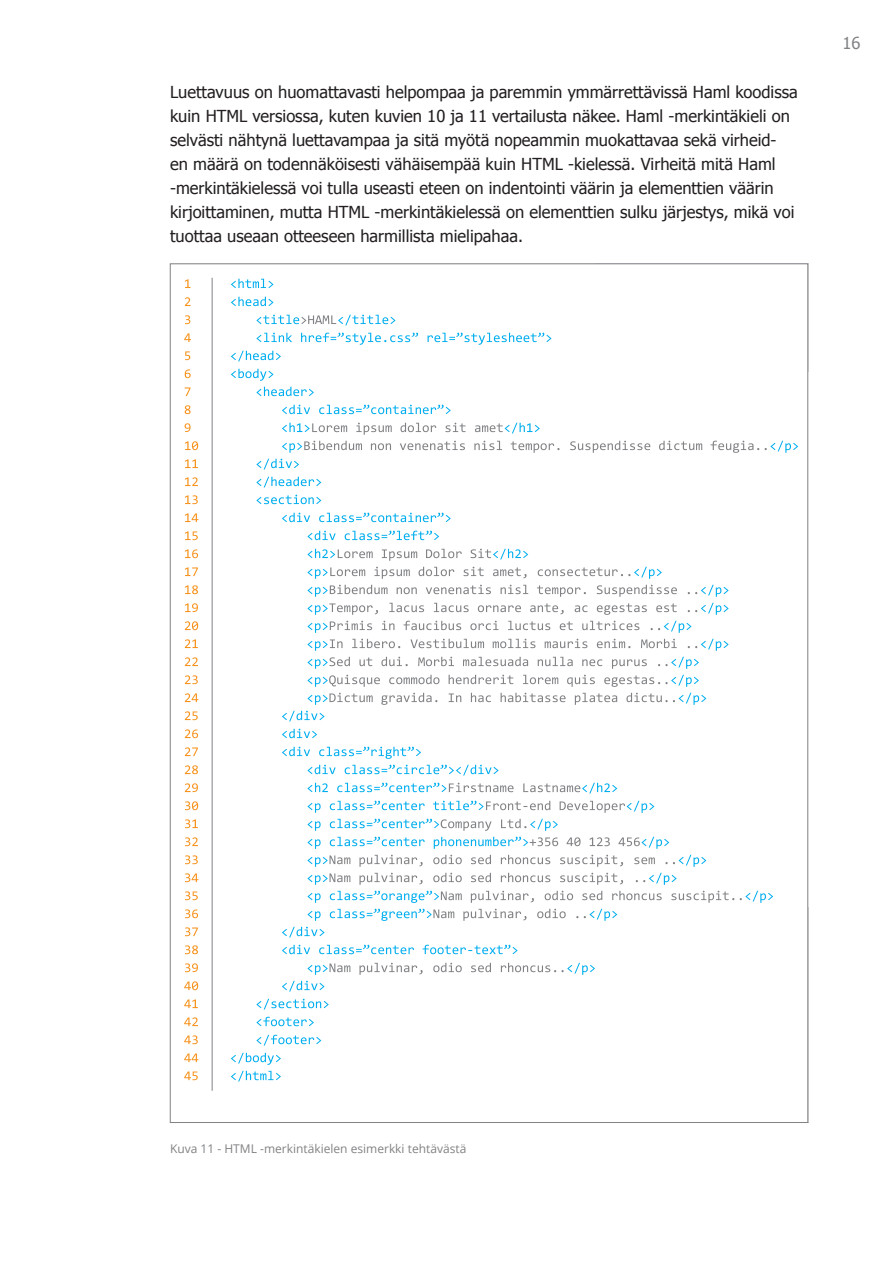
<style>
.page{position:relative;width:893px;height:1263px;background:#fff}
.page>*{position:absolute;margin:0;border:0;box-sizing:border-box;transform-origin:0 0}
.t1{font:16.5px/24px "Tahoma";color:#231f20}
.t2{font:16.5px "Tahoma";color:#808285}
.t3{font:12px "Open Sans";color:#808285}
</style>
<div class="page">
<img style="left:184px;top:277px;width:615px;height:309px">
<img style="left:184px;top:586px;width:199px;height:214px">
<img style="left:384px;top:602px;width:209px;height:91px">
<img style="left:383px;top:746px;width:212px;height:48px">
<svg style="left:185px;top:279px;width:5px;height:9px"></svg>
<svg style="left:185px;top:297px;width:6px;height:9px"></svg>
<svg style="left:185px;top:315px;width:5px;height:9px"></svg>
<svg style="left:184px;top:333px;width:7px;height:9px"></svg>
<svg style="left:185px;top:351px;width:5px;height:9px"></svg>
<svg style="left:185px;top:369px;width:6px;height:9px"></svg>
<svg style="left:185px;top:387px;width:5px;height:9px"></svg>
<svg style="left:185px;top:405px;width:6px;height:9px"></svg>
<svg style="left:185px;top:423px;width:5px;height:9px"></svg>
<svg style="left:185px;top:441px;width:13px;height:9px"></svg>
<svg style="left:185px;top:459px;width:13px;height:9px"></svg>
<svg style="left:185px;top:477px;width:13px;height:9px"></svg>
<svg style="left:185px;top:495px;width:13px;height:9px"></svg>
<svg style="left:185px;top:513px;width:13px;height:9px"></svg>
<svg style="left:185px;top:531px;width:13px;height:9px"></svg>
<svg style="left:185px;top:549px;width:13px;height:9px"></svg>
<svg style="left:185px;top:567px;width:13px;height:9px"></svg>
<svg style="left:185px;top:585px;width:13px;height:9px"></svg>
<svg style="left:185px;top:603px;width:13px;height:9px"></svg>
<svg style="left:185px;top:621px;width:13px;height:9px"></svg>
<svg style="left:185px;top:639px;width:13px;height:9px"></svg>
<svg style="left:185px;top:657px;width:13px;height:9px"></svg>
<svg style="left:185px;top:675px;width:13px;height:9px"></svg>
<svg style="left:185px;top:693px;width:13px;height:9px"></svg>
<svg style="left:185px;top:711px;width:13px;height:9px"></svg>
<svg style="left:185px;top:729px;width:13px;height:9px"></svg>
<svg style="left:185px;top:747px;width:13px;height:9px"></svg>
<svg style="left:185px;top:765px;width:13px;height:9px"></svg>
<svg style="left:185px;top:783px;width:13px;height:9px"></svg>
<svg style="left:185px;top:801px;width:13px;height:9px"></svg>
<svg style="left:185px;top:819px;width:13px;height:9px"></svg>
<svg style="left:185px;top:837px;width:13px;height:9px"></svg>
<svg style="left:185px;top:855px;width:13px;height:9px"></svg>
<svg style="left:185px;top:873px;width:13px;height:9px"></svg>
<svg style="left:185px;top:891px;width:13px;height:9px"></svg>
<svg style="left:185px;top:909px;width:13px;height:9px"></svg>
<svg style="left:185px;top:927px;width:13px;height:9px"></svg>
<svg style="left:185px;top:945px;width:13px;height:9px"></svg>
<svg style="left:185px;top:963px;width:13px;height:9px"></svg>
<img style="left:184px;top:981px;width:14px;height:9px">
<img style="left:184px;top:999px;width:14px;height:9px">
<img style="left:184px;top:1017px;width:14px;height:9px">
<img style="left:184px;top:1035px;width:14px;height:9px">
<img style="left:184px;top:1053px;width:14px;height:9px">
<img style="left:184px;top:1071px;width:14px;height:9px">
<img style="left:231px;top:279px;width:43px;height:9px">
<img style="left:230px;top:297px;width:44px;height:9px">
<img style="left:230px;top:315px;width:69px;height:9px">
<img style="left:301px;top:315px;width:35px;height:9px">
<img style="left:338px;top:315px;width:58px;height:10px">
<img style="left:230px;top:333px;width:321px;height:12px">
<img style="left:230px;top:351px;width:51px;height:10px">
<img style="left:230px;top:369px;width:44px;height:12px">
<img style="left:230px;top:387px;width:84px;height:9px">
<img style="left:230px;top:405px;width:221px;height:9px">
<img style="left:230px;top:423px;width:80px;height:9px">
<img style="left:312px;top:423px;width:191px;height:12px">
<img style="left:505px;top:423px;width:35px;height:10px">
<img style="left:255px;top:443px;width:47px;height:10px">
<img style="left:304px;top:441px;width:463px;height:12px">
<img style="left:770px;top:441px;width:28px;height:12px">
<img style="left:230px;top:459px;width:69px;height:10px">
<img style="left:230px;top:477px;width:91px;height:10px">
<img style="left:230px;top:495px;width:91px;height:9px">
<img style="left:230px;top:513px;width:221px;height:9px">
<img style="left:230px;top:531px;width:209px;height:9px">
<img style="left:230px;top:549px;width:105px;height:9px">
<img style="left:338px;top:549px;width:153px;height:12px">
<img style="left:493px;top:549px;width:35px;height:10px">
<img style="left:230px;top:569px;width:98px;height:10px">
<img style="left:330px;top:567px;width:300px;height:12px">
<img style="left:634px;top:567px;width:28px;height:12px">
<img style="left:230px;top:587px;width:98px;height:10px">
<img style="left:330px;top:585px;width:367px;height:12px">
<img style="left:701px;top:585px;width:28px;height:12px">
<img style="left:230px;top:605px;width:98px;height:10px">
<img style="left:329px;top:603px;width:368px;height:12px">
<img style="left:701px;top:603px;width:28px;height:12px">
<img style="left:230px;top:623px;width:98px;height:10px">
<img style="left:330px;top:621px;width:330px;height:9px">
<img style="left:664px;top:621px;width:28px;height:12px">
<img style="left:230px;top:641px;width:98px;height:10px">
<img style="left:330px;top:639px;width:367px;height:9px">
<img style="left:701px;top:639px;width:28px;height:12px">
<img style="left:230px;top:659px;width:98px;height:10px">
<img style="left:329px;top:657px;width:338px;height:12px">
<img style="left:671px;top:657px;width:28px;height:12px">
<img style="left:230px;top:677px;width:98px;height:10px">
<img style="left:329px;top:675px;width:338px;height:12px">
<img style="left:671px;top:675px;width:28px;height:12px">
<img style="left:230px;top:695px;width:98px;height:10px">
<img style="left:329px;top:693px;width:346px;height:12px">
<img style="left:678px;top:693px;width:28px;height:12px">
<img style="left:230px;top:711px;width:95px;height:10px">
<img style="left:230px;top:729px;width:87px;height:9px">
<img style="left:230px;top:747px;width:191px;height:12px">
<img style="left:230px;top:765px;width:269px;height:10px">
<img style="left:230px;top:783px;width:217px;height:9px">
<img style="left:449px;top:783px;width:131px;height:9px">
<img style="left:582px;top:783px;width:35px;height:10px">
<img style="left:307px;top:801px;width:177px;height:12px">
<img style="left:486px;top:801px;width:139px;height:12px">
<img style="left:627px;top:801px;width:27px;height:12px">
<img style="left:307px;top:819px;width:132px;height:12px">
<img style="left:441px;top:819px;width:85px;height:12px">
<img style="left:530px;top:819px;width:28px;height:12px">
<img style="left:307px;top:837px;width:221px;height:12px">
<img style="left:530px;top:837px;width:110px;height:9px">
<img style="left:641px;top:837px;width:28px;height:12px">
<img style="left:307px;top:857px;width:21px;height:10px">
<img style="left:329px;top:855px;width:346px;height:12px">
<img style="left:678px;top:855px;width:28px;height:12px">
<img style="left:307px;top:875px;width:21px;height:10px">
<img style="left:329px;top:873px;width:316px;height:12px">
<img style="left:649px;top:873px;width:28px;height:12px">
<img style="left:307px;top:891px;width:132px;height:12px">
<img style="left:441px;top:891px;width:301px;height:12px">
<img style="left:745px;top:891px;width:28px;height:12px">
<img style="left:307px;top:909px;width:125px;height:12px">
<img style="left:433px;top:909px;width:153px;height:12px">
<img style="left:589px;top:909px;width:28px;height:12px">
<img style="left:282px;top:927px;width:43px;height:10px">
<img style="left:282px;top:945px;width:236px;height:9px">
<img style="left:307px;top:965px;width:21px;height:10px">
<img style="left:329px;top:963px;width:235px;height:12px">
<img style="left:567px;top:963px;width:28px;height:12px">
<img style="left:282px;top:981px;width:43px;height:10px">
<img style="left:256px;top:999px;width:73px;height:10px">
<img style="left:256px;top:1017px;width:58px;height:9px">
<img style="left:256px;top:1035px;width:65px;height:10px">
<img style="left:231px;top:1053px;width:50px;height:12px">
<img style="left:231px;top:1071px;width:50px;height:10px">
<hr style="left:212px;top:278px;width:1px;height:813px;background:#808285">
<p class="t1" style="left:170px;top:79px;width:629px">Luettavuus on huomattavasti helpompaa ja paremmin ymmärrettävissä Haml koodissa kuin HTML versiossa, kuten kuvien 10 ja 11 vertailusta näkee. Haml -merkintäkieli on selvästi nähtynä luettavampaa ja sitä myötä nopeammin muokattavaa sekä virheid&shy;en määrä on todennäköisesti vähäisempää kuin HTML -kielessä. Virheitä mitä Haml -merkintäkielessä voi tulla useasti eteen on indentointi väärin ja elementtien väärin kirjoittaminen, mutta HTML -merkintäkielessä on elementtien sulku järjestys, mikä voi tuottaa useaan otteeseen harmillista mielipahaa.</p>
<p class="t2" style="left:842px;top:32px;width:20px">16</p>
<p class="t3" style="left:170px;top:1140px;width:298px">Kuva 11 - HTML -merkintäkielen esimerkki tehtävästä</p>
</div>
